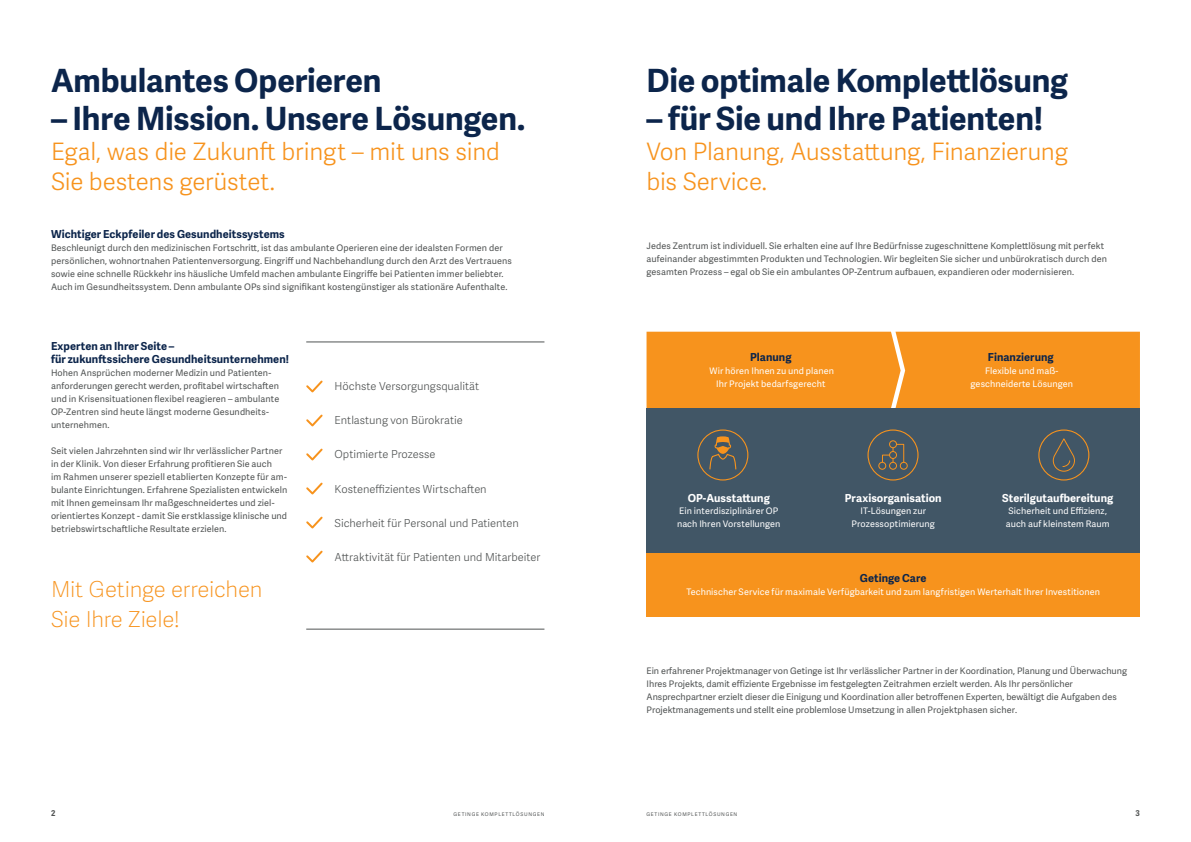
<style>
.page{position:relative;width:1191px;height:842px;background:#fff}
.page>*{position:absolute;margin:0;border:0;box-sizing:border-box;transform-origin:0 0}
.A4_USL_Heading_Adell{font:700 32px "Adelle Sans";letter-spacing:-.005em;color:#0c254b}
.Sub-heading_Adelle_S{font:300 24px/30px "Adelle Sans";letter-spacing:-.01em;color:#f7931d}
.A4_USL_Quote_Adelle{font:100 22px/29.8px "Adelle Sans";letter-spacing:-.01em;color:#f7931d}
.A4_USL_Preamble_Adel{font:300 11px "Adelle Sans";color:#505353}
.A4_USL_Sub-heading_B{font:700 11px/12.8px "Adelle Sans";letter-spacing:.005em;color:#0c254b}
.A4_USL_Sub-heading_B-2{font:700 11px "Adelle Sans";letter-spacing:.005em;color:#fff}
.Body_Copy_Adelle_San{font:9px/13px "Adelle Sans";letter-spacing:.01em;color:#505353}
.A4_USL_Body_copy_Ade{font:9px/12.8px "Adelle Sans";letter-spacing:.01em;color:#fff;text-align:center}
.t1{font:700 8px "Adelle Sans";color:#505353}
.t2{font:5px "Adelle Sans";letter-spacing:.14em;color:#505353}
</style>
<div class="page">
<hr style="left:306px;top:629px;width:238px;height:1px;background:#505353">
<hr style="left:306px;top:342px;width:238px;height:1px;background:#505353">
<svg style="left:306px;top:380px;width:17px;height:13px"></svg>
<svg style="left:306px;top:414px;width:17px;height:13px"></svg>
<svg style="left:306px;top:448px;width:17px;height:13px"></svg>
<svg style="left:306px;top:482px;width:17px;height:13px"></svg>
<svg style="left:306px;top:516px;width:17px;height:13px"></svg>
<svg style="left:306px;top:550px;width:17px;height:13px"></svg>
<div style="left:646px;top:553px;width:494px;height:64px;background:#f7931d"></div>
<div style="left:646px;top:332px;width:494px;height:76px;background:#f7931d"></div>
<div style="left:646px;top:408px;width:494px;height:145px;background:#415666"></div>
<svg style="left:697px;top:429px;width:51px;height:51px"></svg>
<svg style="left:1038px;top:429px;width:51px;height:51px"></svg>
<svg style="left:867px;top:429px;width:51px;height:51px"></svg>
<p class="A4_USL_Heading_Adell" style="left:51px;top:57px;width:332px">Ambulantes Operieren</p>
<p class="A4_USL_Heading_Adell" style="left:51px;top:96px;width:475px">– Ihre Mission. Unsere Lösungen.</p>
<p class="Sub-heading_Adelle_S" style="left:51px;top:136px;width:450px">Egal, was die Zukunft bringt – mit uns sind<br>Sie bestens gerüstet.</p>
<p class="A4_USL_Sub-heading_B" style="left:51px;top:227px;width:235px">Wichtiger Eckpfeiler des Gesundheitssystems</p>
<p class="Body_Copy_Adelle_San" style="left:51px;top:241px;width:462px">Beschleunigt durch den medizinischen Fortschritt, ist das ambulante Operieren eine der idealsten Formen der persönlichen, wohnortnahen Patientenversorgung. Eingriff und Nachbehandlung durch den Arzt des Vertrauens sowie eine schnelle Rückkehr ins häusliche Umfeld machen ambulante Eingriffe bei Patienten immer beliebter.<br>Auch im Gesundheitssystem. Denn ambulante OPs sind signifikant kostengünstiger als stationäre Aufenthalte.</p>
<p class="A4_USL_Sub-heading_B" style="left:51px;top:339px;width:239px">Experten an Ihrer Seite –<br>für zukunftssichere Gesundheitsunternehmen!</p>
<p class="Body_Copy_Adelle_San" style="left:51px;top:366px;width:230px">Hohen Ansprüchen moderner Medizin und Patienten&shy;anforderungen gerecht werden, profitabel wirtschaften und in Krisensituationen flexibel reagieren – ambulante OP-Zentren sind heute längst moderne Gesundheits&shy;unternehmen.</p>
<p class="Body_Copy_Adelle_San" style="left:51px;top:444px;width:238px">Seit vielen Jahrzehnten sind wir Ihr verlässlicher Partner in der Klinik. Von dieser Erfahrung profitieren Sie auch<br>im Rahmen unserer speziell etablierten Konzepte für am&shy;bulante Einrichtungen. Erfahrene Spezialisten entwickeln mit Ihnen gemeinsam Ihr maßgeschneidertes und ziel&shy;orientiertes Konzept - damit Sie erstklassige klinische und betriebswirtschaftliche Resultate erzielen.</p>
<p class="A4_USL_Quote_Adelle" style="left:51px;top:573px;width:213px">Mit Getinge erreichen<br>Sie Ihre Ziele!</p>
<p class="A4_USL_Preamble_Adel" style="left:334px;top:379px;width:146px">Höchste Versorgungsqualität</p>
<p class="A4_USL_Preamble_Adel" style="left:334px;top:413px;width:130px">Entlastung von Bürokratie</p>
<p class="A4_USL_Preamble_Adel" style="left:334px;top:447px;width:102px">Optimierte Prozesse</p>
<p class="A4_USL_Preamble_Adel" style="left:334px;top:481px;width:154px">Kosteneffizientes Wirtschaften</p>
<p class="A4_USL_Preamble_Adel" style="left:334px;top:515px;width:186px">Sicherheit für Personal und Patienten</p>
<p class="A4_USL_Preamble_Adel" style="left:334px;top:549px;width:207px">Attraktivität für Patienten und Mitarbeiter</p>
<p class="A4_USL_Heading_Adell" style="left:646px;top:57px;width:423px">Die optimale Komplettlösung</p>
<p class="A4_USL_Heading_Adell" style="left:646px;top:96px;width:398px">– für Sie und Ihre Patienten!</p>
<p class="Sub-heading_Adelle_S" style="left:646px;top:136px;width:423px">Von Planung, Ausstattung, Finanzierung bis Service.</p>
<p class="Body_Copy_Adelle_San" style="left:646px;top:239px;width:462px">Jedes Zentrum ist individuell. Sie erhalten eine auf Ihre Bedürfnisse zugeschnittene Komplettlösung mit perfekt aufeinander abgestimmten Produkten und Technologien. Wir begleiten Sie sicher und unbürokratisch durch den gesamten Prozess – egal ob Sie ein ambulantes OP-Zentrum aufbauen, expandieren oder modernisieren.</p>
<p class="A4_USL_Sub-heading_B" style="left:750px;top:350px;width:43px">Planung</p>
<p class="A4_USL_Body_copy_Ade" style="left:709px;top:364px;width:126px">Wir hören Ihnen zu und planen<br>Ihr Projekt bedarfsgerecht</p>
<p class="A4_USL_Sub-heading_B" style="left:988px;top:350px;width:67px">Finanzierung</p>
<p class="A4_USL_Body_copy_Ade" style="left:970px;top:364px;width:104px">Flexible und maß&shy;geschneiderte Lösungen</p>
<p class="A4_USL_Sub-heading_B-2" style="left:687px;top:490px;width:84px">OP-Ausstattung</p>
<p class="A4_USL_Body_copy_Ade" style="left:677px;top:504px;width:105px;text-align:left">Ein interdisziplinärer OP nach Ihren Vorstellungen</p>
<p class="A4_USL_Sub-heading_B-2" style="left:845px;top:490px;width:98px">Praxisorganisation</p>
<p class="A4_USL_Body_copy_Ade" style="left:851px;top:504px;width:85px">IT-Lösungen zur<br>Prozessoptimierung</p>
<p class="A4_USL_Sub-heading_B-2" style="left:1002px;top:490px;width:113px">Sterilgutaufbereitung</p>
<p class="A4_USL_Body_copy_Ade" style="left:1005px;top:504px;width:105px;text-align:left">Sicherheit und Effizienz, auch auf kleinstem Raum</p>
<p class="A4_USL_Sub-heading_B" style="left:860px;top:572px;width:68px">Getinge Care</p>
<p class="A4_USL_Body_copy_Ade" style="left:686px;top:585px;width:415px">Technischer Service für maximale Verfügbarkeit und zum langfristigen Werterhalt Ihrer Investitionen</p>
<p class="Body_Copy_Adelle_San" style="left:646px;top:664px;width:482px">Ein erfahrener Projektmanager von Getinge ist Ihr verlässlicher Partner in der Koordination, Planung und Überwachung Ihres Projekts, damit effiziente Ergebnisse im festgelegten Zeitrahmen erzielt werden. Als Ihr persönlicher Ansprechpartner erzielt dieser die Einigung und Koordination aller betroffenen Experten, bewältigt die Aufgaben des Projektmanagements und stellt eine problemlose Umsetzung in allen Projektphasen sicher.</p>
<p class="t1" style="left:51px;top:807px;width:6px">2</p>
<p class="t2" style="left:453px;top:811px;width:92px">GETINGE KOMPLETTLÖSUNGEN</p>
<p class="t2" style="left:646px;top:811px;width:92px">GETINGE KOMPLETTLÖSUNGEN</p>
<p class="t1" style="left:1135px;top:807px;width:6px">3</p>
</div>
